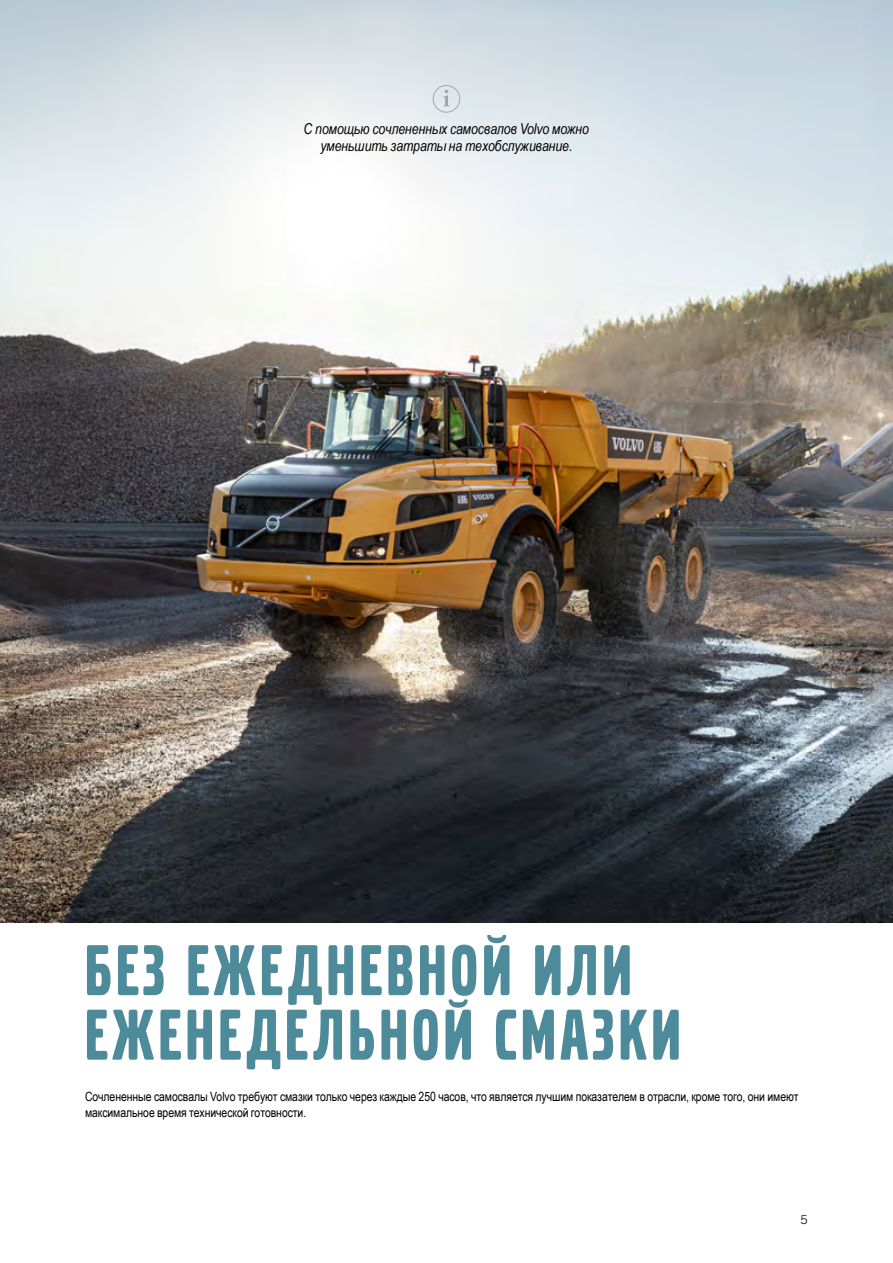
<style>
.page{position:relative;width:893px;height:1263px;background:#fff}
.page>*{position:absolute;margin:0;border:0;box-sizing:border-box;transform-origin:0 0}
.t1{font:75px/64.5px "Volvo Broad Pro";letter-spacing:.06em;color:#4e8b9a}
.t2{font:italic 15px/16.5px "Arial Narrow";letter-spacing:-.005em;color:#000;text-align:center}
.t3{font:12.75px/16.5px "Arial Narrow";letter-spacing:-.005em;color:#000}
.t4{font:300 12.75px "Volvo Novum";color:#000}
</style>
<div class="page">
<img style="left:0;top:0;width:893px;height:923px">
<svg style="left:433px;top:85px;width:27px;height:28px"></svg>
<p class="t2" style="left:304px;top:120px;width:287px">С помощью сочлененных самосвалов Volvo можно уменьшить затраты на техобслуживание.</p>
<h1 class="t1" style="left:85px;top:939px;width:597px">Без ежедневной или еженедельной смазки</h1>
<p class="t3" style="left:85px;top:1088px;width:715px">Сочлененные самосвалы Volvo требуют смазки только через каждые 250 часов, что является лучшим показателем в отрасли, кроме того, они имеют максимальное время технической готовности.</p>
<p class="t4" style="left:800px;top:1211px;width:9px">5</p>
</div>
